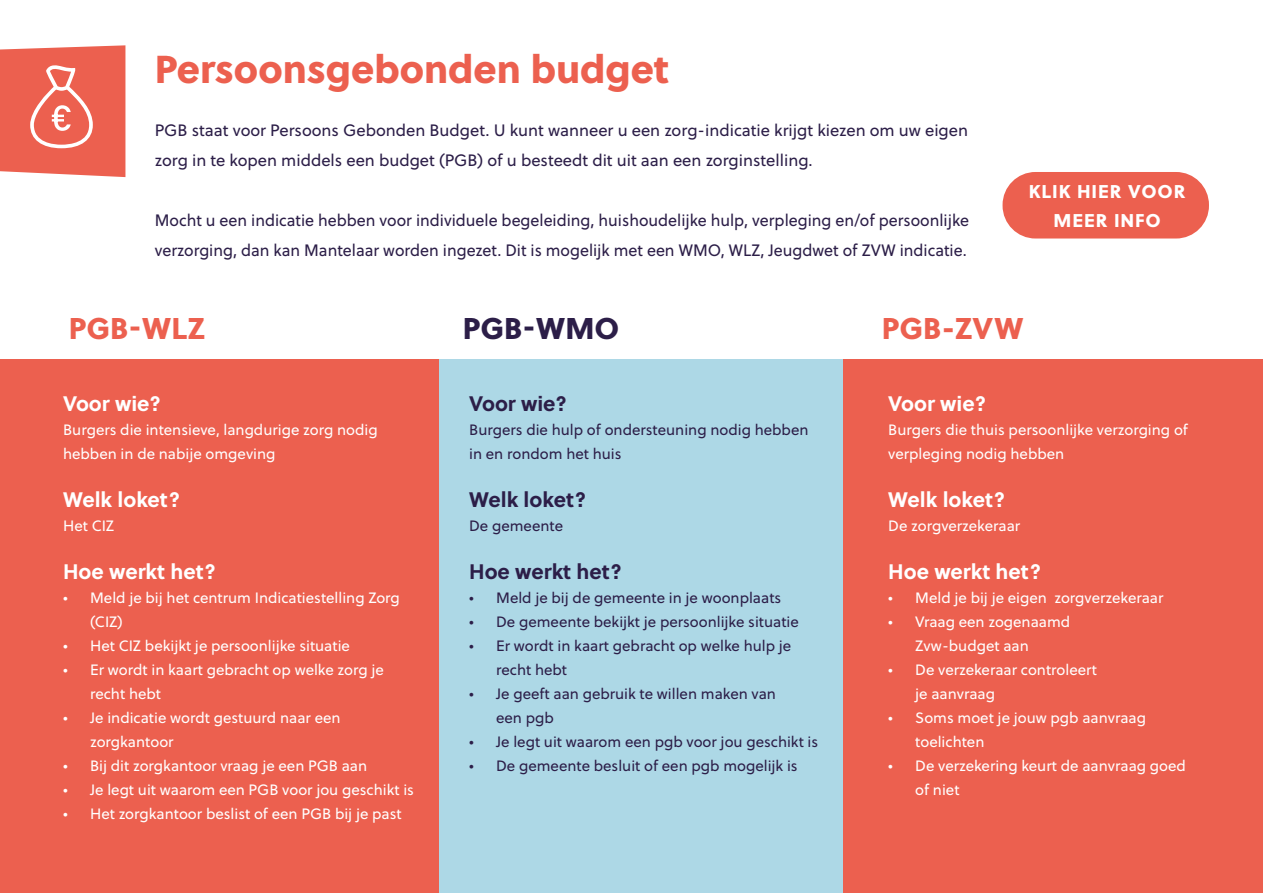
<style>
.page{position:relative;width:1263px;height:893px;background:#fff}
.page>*{position:absolute;margin:0;border:0;box-sizing:border-box;transform-origin:0 0}
.t1{font:38.85px "Soleil Xb";color:#ec604f}
.t2{font:30px "Soleil Xb";letter-spacing:.005em;color:#ec604f}
.t3{font:30px "Soleil Xb";color:#2c1e48}
.t4{font:700 21px "Soleil";color:#fff}
.t5{font:700 21px "Soleil";color:#2c1e48}
.t6{font:18.45px/29px "Soleil Xb";letter-spacing:.05em;color:#fff;text-align:center}
.t7{font:16.5px/30px "Soleil";color:#2c1e48}
.t8{font:15px/24px "Soleil";color:#fff}
.t9{font:15px/24px "Soleil";color:#2c1e48}
</style>
<div class="page">
<div style="left:0;top:360px;width:442px;height:533px;background:#ec604f"></div>
<div style="left:439px;top:360px;width:407px;height:533px;background:#add8e6"></div>
<div style="left:843px;top:360px;width:420px;height:533px;background:#ec604f"></div>
<svg style="left:0;top:45px;width:125px;height:132px;background:#ee7161"></svg>
<div style="left:1002px;top:172px;width:207px;height:67px;background:#ec604f;border-radius:33px"></div>
<h1 class="t1" style="left:155px;top:39px;width:516px">Persoonsgebonden budget</h1>
<p class="t7" style="left:155px;top:115px;width:815px">PGB staat voor Persoons Gebonden Budget. U kunt wanneer u een zorg-indicatie krijgt kiezen om uw eigen zorg in te kopen middels een budget (PGB) of u besteedt dit uit aan een zorginstelling.</p>
<p class="t7" style="left:155px;top:205px;width:816px">Mocht u een indicatie hebben voor individuele begeleiding, huishoudelijke hulp, verpleging en/of persoonlijke verzorging, dan kan Mantelaar worden ingezet. Dit is mogelijk met een WMO, WLZ, Jeugdwet of ZVW indicatie.</p>
<p class="t6" style="left:1029px;top:176px;width:158px">KLIK HIER VOOR<br>MEER INFO</p>
<h2 class="t2" style="left:69px;top:304px;width:137px">PGB-WLZ</h2>
<h2 class="t3" style="left:463px;top:304px;width:158px">PGB-WMO</h2>
<h2 class="t2" style="left:882px;top:304px;width:143px">PGB-ZVW</h2>
<h3 class="t4" style="left:63px;top:387px;width:99px">Voor wie?</h3>
<p class="t8" style="left:63px;top:417px;width:316px">Burgers die intensieve, langdurige zorg nodig hebben in de nabije omgeving</p>
<h3 class="t4" style="left:63px;top:483px;width:119px">Welk loket?</h3>
<p class="t8" style="left:63px;top:513px;width:53px">Het CIZ</p>
<h3 class="t4" style="left:63px;top:555px;width:154px">Hoe werkt het?</h3>
<p class="t8" style="left:90px;top:585px;width:311px;text-indent:-27px">• Meld je bij het centrum Indicatiestelling Zorg (CIZ)</p>
<p class="t8" style="left:63px;top:633px;width:288px">• Het CIZ bekijkt je persoonlijke situatie</p>
<p class="t8" style="left:90px;top:657px;width:295px;text-indent:-27px">• Er wordt in kaart gebracht op welke zorg je recht hebt</p>
<p class="t8" style="left:90px;top:705px;width:252px;text-indent:-27px">• Je indicatie wordt gestuurd naar een zorgkantoor</p>
<p class="t8" style="left:63px;top:753px;width:306px">• Bij dit zorgkantoor vraag je een PGB aan</p>
<p class="t8" style="left:63px;top:777px;width:352px">• Je legt uit waarom een PGB voor jou geschikt is</p>
<p class="t8" style="left:63px;top:801px;width:340px">• Het zorgkantoor beslist of een PGB bij je past</p>
<h3 class="t5" style="left:469px;top:387px;width:99px">Voor wie?</h3>
<p class="t9" style="left:469px;top:417px;width:341px">Burgers die hulp of ondersteuning nodig hebben in en rondom het huis</p>
<h3 class="t5" style="left:469px;top:483px;width:119px">Welk loket?</h3>
<p class="t9" style="left:469px;top:513px;width:95px">De gemeente</p>
<h3 class="t5" style="left:469px;top:555px;width:154px">Hoe werkt het?</h3>
<p class="t9" style="left:469px;top:585px;width:314px">• Meld je bij de gemeente in je woonplaats</p>
<p class="t9" style="left:469px;top:609px;width:331px">• De gemeente bekijkt je persoonlijke situatie</p>
<p class="t9" style="left:496px;top:633px;width:297px;text-indent:-27px">• Er wordt in kaart gebracht op welke hulp je recht hebt</p>
<p class="t9" style="left:496px;top:681px;width:281px;text-indent:-27px">• Je geeft aan gebruik te willen maken van een pgb</p>
<p class="t9" style="left:469px;top:729px;width:351px">• Je legt uit waarom een pgb voor jou geschikt is</p>
<p class="t9" style="left:469px;top:753px;width:330px">• De gemeente besluit of een pgb mogelijk is</p>
<h3 class="t4" style="left:888px;top:387px;width:99px">Voor wie?</h3>
<p class="t8" style="left:888px;top:417px;width:301px">Burgers die thuis persoonlijke verzorging of verpleging nodig hebben</p>
<h3 class="t4" style="left:888px;top:483px;width:119px">Welk loket?</h3>
<p class="t8" style="left:888px;top:513px;width:133px">De zorgverzekeraar</p>
<h3 class="t4" style="left:888px;top:555px;width:154px">Hoe werkt het?</h3>
<p class="t8" style="left:888px;top:585px;width:277px">• Meld je bij je eigen zorgverzekeraar</p>
<p class="t8" style="left:915px;top:609px;width:157px;text-indent:-27px">• Vraag een zogenaamd<br>Zvw-budget aan</p>
<p class="t8" style="left:915px;top:657px;width:183px;text-indent:-27px">• De verzekeraar controleert je aanvraag</p>
<p class="t8" style="left:915px;top:705px;width:232px;text-indent:-27px">• Soms moet je jouw pgb aanvraag toelichten</p>
<p class="t8" style="left:915px;top:753px;width:272px;text-indent:-27px">• De verzekering keurt de aanvraag goed of niet</p>
</div>
